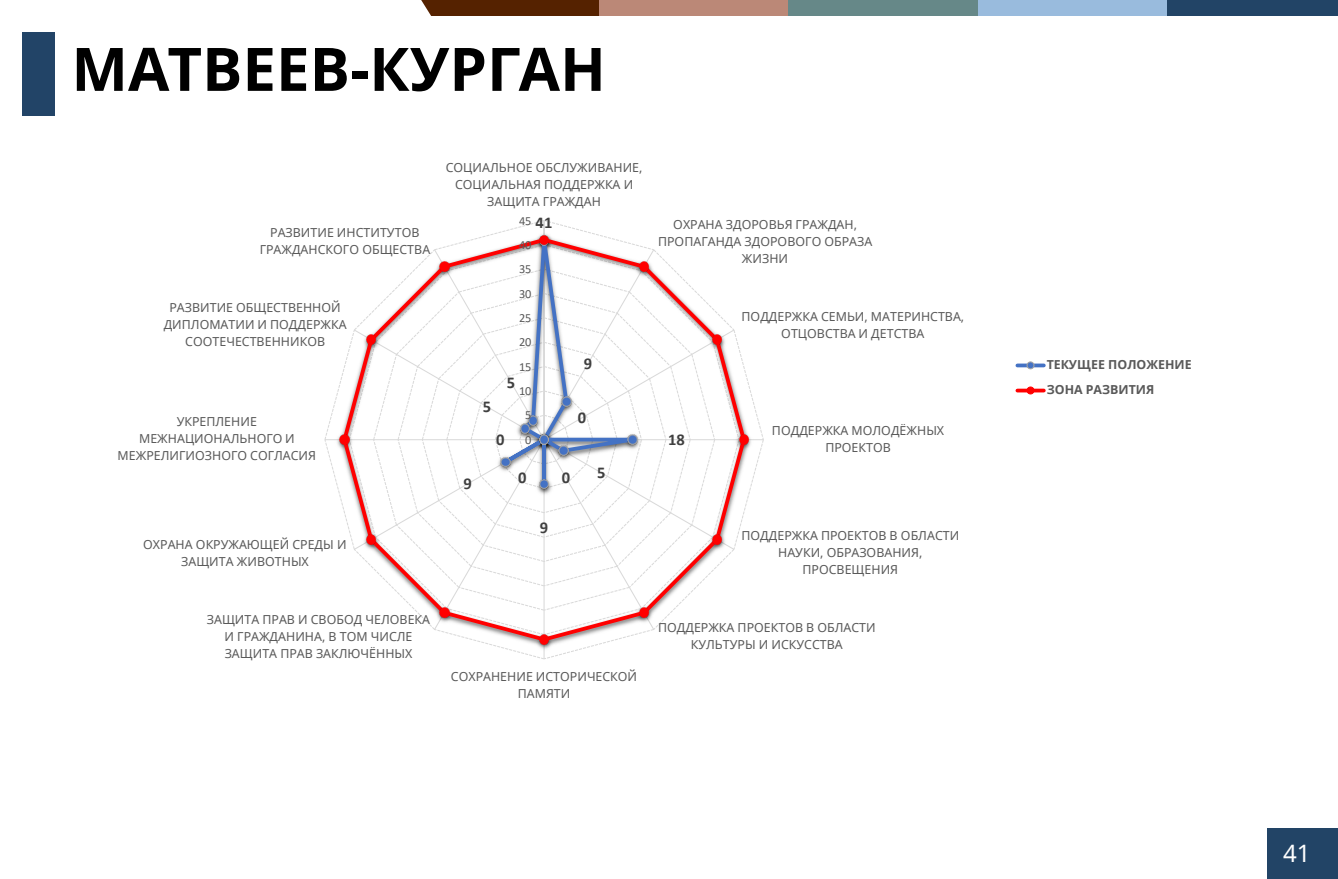
<style>
.page{position:relative;width:1338px;height:879px;background:#fff}
.page>*{position:absolute;margin:0;border:0;box-sizing:border-box;transform-origin:0 0}
.t1{font:700 60px "Noto Sans";color:#000}
.t2{font:24px "Noto Sans";color:#fff}
.t3{font:700 16.6px "Calibri";color:#404040}
.t4{font:12.4px/16.8px "Noto Sans";color:#595959;text-align:center}
.t5{font:700 12.4px/25px "Noto Sans";color:#595959}
.t6{font:12.4px "Calibri";color:#595959}
</style>
<div class="page">
<div style="left:1267px;top:828px;width:71px;height:51px;background:#246"></div>
<img style="left:435px;top:0;width:903px;height:15px">
<svg style="left:421px;top:0;width:14px;height:16px"></svg>
<div style="left:23px;top:32px;width:32px;height:83px;background:#224467"></div>
<svg style="left:324px;top:220px;width:722px;height:439px"></svg>
<h1 class="t1" style="left:71px;top:27px;width:536px">МАТВЕЕВ-КУРГАН</h1>
<p class="t4" style="left:260px;top:224px;width:172px">РАЗВИТИЕ ИНСТИТУТОВ<br>ГРАЖДАНСКОГО ОБЩЕСТВА</p>
<p class="t4" style="left:164px;top:299px;width:184px">РАЗВИТИЕ ОБЩЕСТВЕННОЙ<br>ДИПЛОМАТИИ И ПОДДЕРЖКА<br>СООТЕЧЕСТВЕННИКОВ</p>
<p class="t4" style="left:118px;top:413px;width:200px">УКРЕПЛЕНИЕ<br>МЕЖНАЦИОНАЛЬНОГО И<br>МЕЖРЕЛИГИОЗНОГО СОГЛАСИЯ</p>
<p class="t4" style="left:143px;top:536px;width:205px">ОХРАНА ОКРУЖАЮЩЕЙ СРЕДЫ И<br>ЗАЩИТА ЖИВОТНЫХ</p>
<p class="t4" style="left:446px;top:159px;width:198px">СОЦИАЛЬНОЕ ОБСЛУЖИВАНИЕ,<br>СОЦИАЛЬНАЯ ПОДДЕРЖКА И<br>ЗАЩИТА ГРАЖДАН</p>
<p class="t6" style="left:519px;top:212px;width:14px">45</p>
<h3 class="t3" style="left:536px;top:211px;width:18px">41</h3>
<p class="t6" style="left:519px;top:236px;width:14px">40</p>
<p class="t6" style="left:519px;top:260px;width:14px">35</p>
<p class="t6" style="left:519px;top:285px;width:14px">30</p>
<p class="t6" style="left:519px;top:309px;width:14px">25</p>
<h3 class="t3" style="left:464px;top:472px;width:10px">9</h3>
<p class="t6" style="left:519px;top:334px;width:14px">20</p>
<p class="t6" style="left:519px;top:358px;width:14px">15</p>
<h3 class="t3" style="left:483px;top:395px;width:10px">5</h3>
<h3 class="t3" style="left:507px;top:371px;width:10px">5</h3>
<p class="t6" style="left:519px;top:382px;width:14px">10</p>
<p class="t6" style="left:525px;top:407px;width:8px">5</p>
<h3 class="t3" style="left:496px;top:428px;width:10px">0</h3>
<p class="t6" style="left:525px;top:431px;width:8px">0</p>
<h3 class="t3" style="left:518px;top:466px;width:10px">0</h3>
<h3 class="t3" style="left:540px;top:516px;width:10px">9</h3>
<h3 class="t3" style="left:584px;top:352px;width:10px">9</h3>
<h3 class="t3" style="left:578px;top:406px;width:10px">0</h3>
<h3 class="t3" style="left:562px;top:466px;width:10px">0</h3>
<h3 class="t3" style="left:597px;top:461px;width:10px">5</h3>
<p class="t4" style="left:207px;top:611px;width:225px">ЗАЩИТА ПРАВ И СВОБОД ЧЕЛОВЕКА<br>И ГРАЖДАНИНА, В ТОМ ЧИСЛЕ<br>ЗАЩИТА ПРАВ ЗАКЛЮЧЁННЫХ</p>
<p class="t4" style="left:451px;top:667px;width:188px">СОХРАНЕНИЕ ИСТОРИЧЕСКОЙ<br>ПАМЯТИ</p>
<p class="t4" style="left:658px;top:216px;width:216px">ОХРАНА ЗДОРОВЬЯ ГРАЖДАН,<br>ПРОПАГАНДА ЗДОРОВОГО ОБРАЗА<br>ЖИЗНИ</p>
<h3 class="t3" style="left:668px;top:428px;width:18px">18</h3>
<p class="t4" style="left:741px;top:308px;width:224px">ПОДДЕРЖКА СЕМЬИ, МАТЕРИНСТВА,<br>ОТЦОВСТВА И ДЕТСТВА</p>
<p class="t4" style="left:772px;top:422px;width:174px">ПОДДЕРЖКА МОЛОДЁЖНЫХ<br>ПРОЕКТОВ</p>
<p class="t4" style="left:741px;top:527px;width:219px">ПОДДЕРЖКА ПРОЕКТОВ В ОБЛАСТИ<br>НАУКИ, ОБРАЗОВАНИЯ,<br>ПРОСВЕЩЕНИЯ</p>
<p class="t4" style="left:658px;top:619px;width:219px">ПОДДЕРЖКА ПРОЕКТОВ В ОБЛАСТИ<br>КУЛЬТУРЫ И ИСКУССТВА</p>
<p class="t5" style="left:1047px;top:352px;width:147px">ТЕКУЩЕЕ ПОЛОЖЕНИЕ<br>ЗОНА РАЗВИТИЯ</p>
<h2 class="t2" style="left:1283px;top:837px;width:29px">41</h2>
</div>
